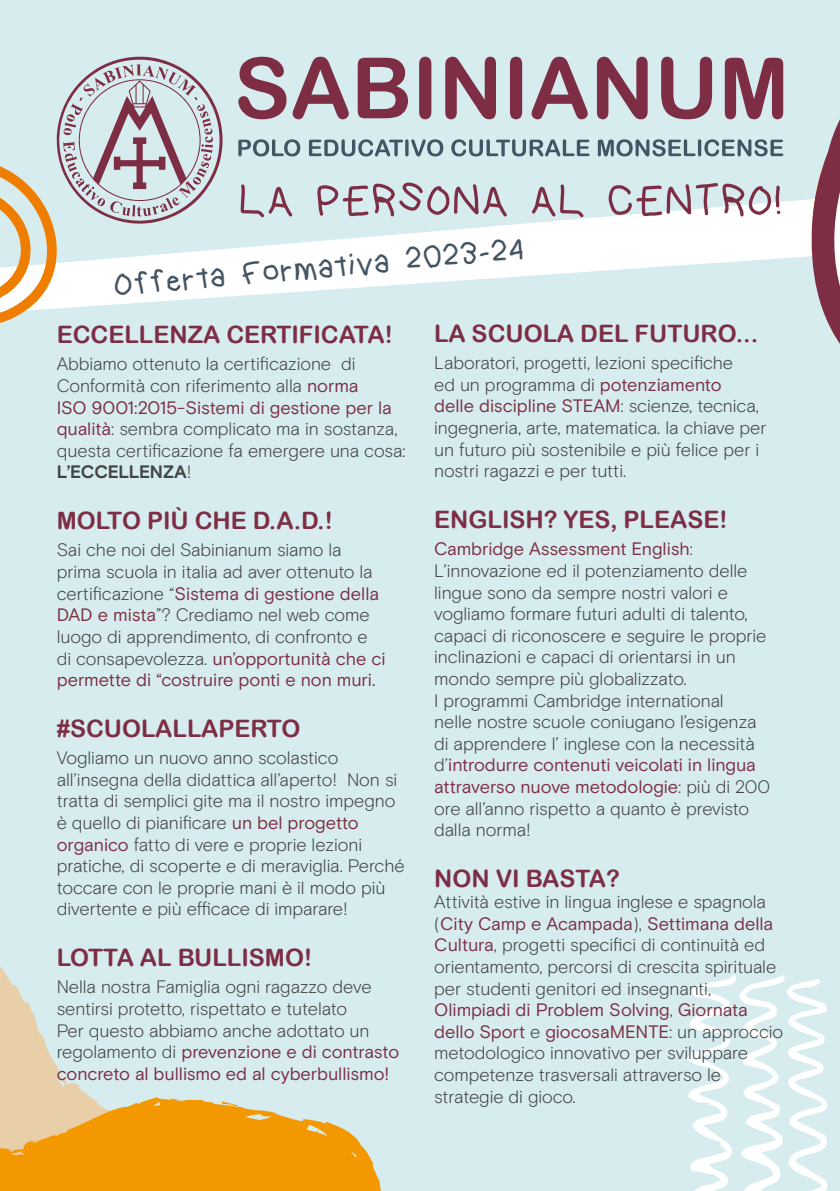
<style>
.page{position:relative;width:840px;height:1191px;background:#fff}
.page>*{position:absolute;margin:0;border:0;box-sizing:border-box;transform-origin:0 0}
.t1{font:34px "kindergarten";color:#445463}
.t2{font:24px "Arial Rounded MT Bold";color:#7d2e45}
.t3{font:300 18px/21.6px "Basis Grotesque Pro";letter-spacing:-.005em;color:#424445}
.s1{font-weight:400;color:#7d2e45}
.s2{font-weight:700}
</style>
<div class="page">
<div style="left:0;top:0;width:839px;height:1191px;background:#d6ecee"></div>
<svg style="left:0;top:966px;width:90px;height:131px"></svg>
<svg style="left:0;top:1097px;width:381px;height:94px;background:#eea934"></svg>
<svg style="left:222px;top:200px;width:579px;height:97px;fill:#fff"></svg>
<svg style="left:687px;top:975px;width:140px;height:216px"></svg>
<svg style="left:0;top:57px;width:222px;height:266px"></svg>
<svg style="left:240px;top:182px;width:539px;height:35px"></svg>
<svg style="left:801px;top:121px;width:38px;height:222px"></svg>
<svg style="left:238px;top:57px;width:544px;height:62px"></svg>
<svg style="left:238px;top:139px;width:544px;height:17px"></svg>
<h1 class="t1" style="left:112px;top:271px;width:413px;rotate:-5deg">Offerta Formativa 2023-24</h1>
<h2 class="t2" style="left:434px;top:319px;width:325px">LA SCUOLA DEL FUTURO...</h2>
<p class="t3" style="left:434px;top:352px;width:333px">Laboratori, progetti, lezioni specifiche<br>ed un programma di <span class="s1">potenziamento<br>delle discipline STEAM</span>: scienze, tecnica, ingegneria, arte, matematica. la chiave per un futuro più sostenibile e più felice per i nostri ragazzi e per tutti.</p>
<h2 class="t2" style="left:434px;top:505px;width:294px">ENGLISH? YES, PLEASE!</h2>
<p class="t3" style="left:434px;top:538px;width:337px"><span class="s1">Cambridge Assessment English</span>:<br>L’innovazione ed il potenziamento delle lingue sono da sempre nostri valori e vogliamo formare futuri adulti di talento, capaci di riconoscere e seguire le proprie inclinazioni e capaci di orientarsi in un mondo sempre più globalizzato.<br>I programmi Cambridge international<br>nelle nostre scuole coniugano l’esigenza di apprendere l’ inglese con la necessità d’<span class="s1">introdurre contenuti veicolati in lingua attraverso nuove metodologie</span>: più di 200 ore all’anno rispetto a quanto è previsto dalla norma!</p>
<h2 class="t2" style="left:434px;top:864px;width:187px">NON VI BASTA?</h2>
<p class="t3" style="left:434px;top:891px;width:350px">Attività estive in lingua inglese e spagnola (<span class="s1">City Camp e Acampada</span>), <span class="s1">Settimana della Cultura</span>, progetti specifici di continuità ed orientamento, percorsi di crescita spirituale per studenti genitori ed insegnanti, <span class="s1">Olimpiadi di Problem Solving</span>, <span class="s1">Giornata dello Sport</span> e <span class="s1">giocosaMENTE</span>: un approccio metodologico innovativo per sviluppare competenze trasversali attraverso le strategie di gioco.</p>
<h2 class="t2" style="left:57px;top:320px;width:337px">ECCELLENZA CERTIFICATA!</h2>
<p class="t3" style="left:57px;top:353px;width:350px">Abbiamo ottenuto la certificazione di Conformità con riferimento alla <span class="s1">norma<br>ISO 9001:2015-Sistemi di gestione per la qualità</span>: sembra complicato ma in sostanza, questa certificazione fa emergere una cosa:<br><span class="s2">L’ECCELLENZA</span>!</p>
<h2 class="t2" style="left:57px;top:506px;width:277px">MOLTO PIÙ CHE D.A.D.!</h2>
<p class="t3" style="left:57px;top:539px;width:330px">Sai che noi del Sabinianum siamo la prima scuola in italia ad aver ottenuto la certificazione “<span class="s1">Sistema di gestione della DAD e mista</span>”? Crediamo nel web come luogo di apprendimento, di confronto e di consapevolezza. <span class="s1">un’opportunità che ci permette di “costruire ponti e non muri.</span></p>
<h2 class="t2" style="left:57px;top:714px;width:245px">#SCUOLALLAPERTO</h2>
<p class="t3" style="left:57px;top:747px;width:349px">Vogliamo un nuovo anno scolastico all’insegna della didattica all’aperto! Non si tratta di semplici gite ma il nostro impegno è quello di pianificare <span class="s1">un bel progetto organico</span> fatto di vere e proprie lezioni pratiche, di scoperte e di meraviglia. Perché toccare con le proprie mani è il modo più divertente e più efficace di imparare!</p>
<h2 class="t2" style="left:57px;top:943px;width:256px">LOTTA AL BULLISMO!</h2>
<p class="t3" style="left:57px;top:976px;width:344px">Nella nostra Famiglia ogni ragazzo deve sentirsi protetto, rispettato e tutelato<br>Per questo abbiamo anche adottato un regolamento di <span class="s1">prevenzione e di contrasto concreto al bullismo ed al cyberbullismo!</span></p>
</div>
